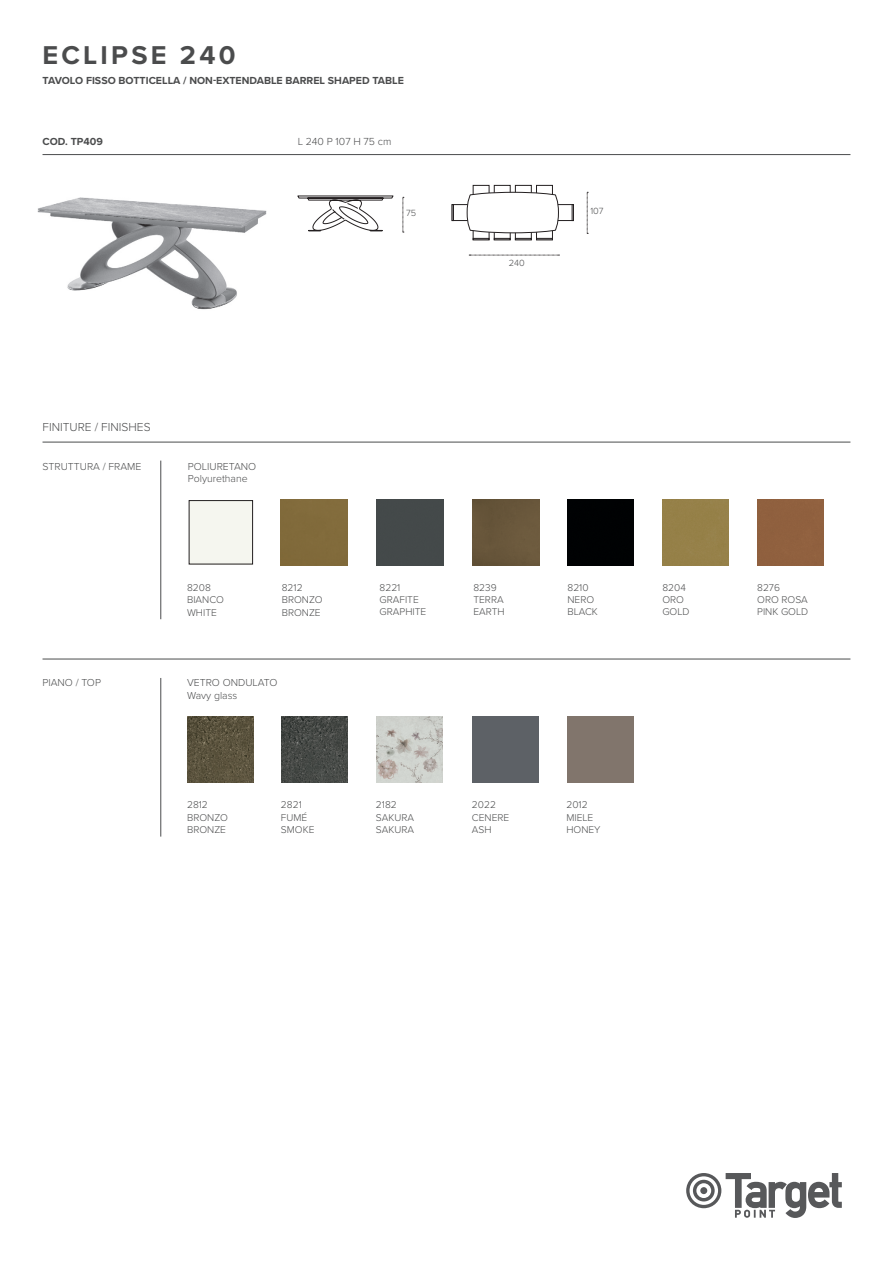
<style>
.page{position:relative;width:893px;height:1263px;background:#fff}
.page>*{position:absolute;margin:0;border:0;box-sizing:border-box;transform-origin:0 0}
.t1{font:700 26.7px "Proxima Nova";letter-spacing:.12em;color:#4b4c4d}
.t2{font:300 12px "Proxima Nova";color:#4b4c4d}
.Cod__top202{font:700 10.65px "Proxima Nova";color:#4b4c4d}
.misure{font:300 10.65px "Proxima Nova";color:#4b4c4d}
.t3{font:300 10.5px "Proxima Nova";color:#4b4c4d}
.nome_materiale{font:300 10.2px "Proxima Nova";color:#4b4c4d}
.numero{font:300 9.3px "Proxima Nova";color:#4b4c4d}
</style>
<div class="page">
<hr style="left:43px;top:154px;width:807px;height:1px;background:#4b4c4d">
<hr style="left:43px;top:442px;width:807px;height:1px;background:#4b4c4d">
<div style="left:189px;top:500px;width:64px;height:64px;border:1px solid #231f20"></div>
<img style="left:188px;top:716px;width:66px;height:67px">
<img style="left:282px;top:716px;width:66px;height:67px">
<img style="left:377px;top:716px;width:66px;height:67px">
<div style="left:473px;top:716px;width:66px;height:67px;background:#5d6166"></div>
<div style="left:281px;top:499px;width:66px;height:66px;background:#816a3b"></div>
<div style="left:377px;top:499px;width:66px;height:66px;background:#44494a"></div>
<div style="left:473px;top:499px;width:66px;height:66px;background:#68563b"></div>
<div style="left:568px;top:499px;width:66px;height:66px;background:#000203"></div>
<div style="left:662px;top:499px;width:67px;height:66px;background:#968148"></div>
<div style="left:757px;top:499px;width:67px;height:66px;background:#90603f"></div>
<hr style="left:43px;top:659px;width:807px;height:1px;background:#4b4c4d">
<hr style="left:161px;top:461px;width:1px;height:158px;background:#4b4c4d">
<hr style="left:161px;top:678px;width:1px;height:158px;background:#4b4c4d">
<img style="left:37px;top:198px;width:230px;height:112px">
<svg style="left:686px;top:1173px;width:156px;height:45px"></svg>
<svg style="left:403px;top:197px;width:1px;height:36px"></svg>
<svg style="left:587px;top:192px;width:1px;height:42px"></svg>
<svg style="left:469px;top:255px;width:90px;height:1px"></svg>
<div style="left:452px;top:204px;width:19px;height:17px;border:1px solid #231f20"></div>
<svg style="left:452px;top:204px;width:2px;height:17px"></svg>
<div style="left:555px;top:204px;width:19px;height:17px;border:1px solid #231f20"></div>
<svg style="left:572px;top:204px;width:2px;height:17px"></svg>
<svg style="left:467px;top:185px;width:92px;height:55px"></svg>
<svg style="left:297px;top:195px;width:97px;height:36px"></svg>
<p class="t1" style="left:43px;top:35px;width:194px">ECLIPSE 240</p>
<p class="Cod__top202" style="left:43px;top:72px;width:363px">TAVOLO FISSO BOTTICELLA / NON-EXTENDABLE BARREL SHAPED TABLE</p>
<p class="Cod__top202" style="left:43px;top:133px;width:62px">COD. TP409</p>
<p class="misure" style="left:298px;top:133px;width:95px">L 240 P 107 H 75 cm</p>
<p class="numero" style="left:406px;top:206px;width:12px">75</p>
<p class="numero" style="left:590px;top:204px;width:15px">107</p>
<p class="numero" style="left:509px;top:256px;width:18px">240</p>
<p class="t2" style="left:43px;top:418px;width:110px">FINITURE / FINISHES</p>
<p class="t3" style="left:43px;top:458px;width:100px">STRUTTURA / FRAME</p>
<p class="t3" style="left:188px;top:458px;width:70px">POLIURETANO</p>
<p class="t3" style="left:188px;top:471px;width:61px">Polyurethane</p>
<p class="nome_materiale" style="left:187px;top:580px;width:25px">8208</p>
<p class="nome_materiale" style="left:187px;top:592px;width:38px">BIANCO</p>
<p class="nome_materiale" style="left:187px;top:605px;width:31px">WHITE</p>
<p class="nome_materiale" style="left:282px;top:580px;width:22px">8212</p>
<p class="nome_materiale" style="left:282px;top:592px;width:42px">BRONZO</p>
<p class="nome_materiale" style="left:282px;top:605px;width:40px">BRONZE</p>
<p class="t3" style="left:42px;top:674px;width:60px">PIANO / TOP</p>
<p class="t3" style="left:187px;top:675px;width:92px">VETRO ONDULATO</p>
<p class="t3" style="left:187px;top:687px;width:52px">Wavy glass</p>
<p class="nome_materiale" style="left:187px;top:797px;width:22px">2812</p>
<p class="nome_materiale" style="left:187px;top:809px;width:42px">BRONZO</p>
<p class="nome_materiale" style="left:187px;top:822px;width:40px">BRONZE</p>
<p class="nome_materiale" style="left:281px;top:797px;width:22px">2821</p>
<p class="nome_materiale" style="left:281px;top:809px;width:28px">FUMÉ</p>
<p class="nome_materiale" style="left:281px;top:822px;width:35px">SMOKE</p>
<p class="nome_materiale" style="left:380px;top:580px;width:22px">8221</p>
<p class="nome_materiale" style="left:380px;top:592px;width:41px">GRAFITE</p>
<p class="nome_materiale" style="left:380px;top:604px;width:48px">GRAPHITE</p>
<p class="nome_materiale" style="left:473px;top:580px;width:25px">8239</p>
<p class="nome_materiale" style="left:473px;top:592px;width:32px">TERRA</p>
<p class="nome_materiale" style="left:473px;top:604px;width:33px">EARTH</p>
<p class="nome_materiale" style="left:376px;top:797px;width:22px">2182</p>
<p class="nome_materiale" style="left:376px;top:809px;width:40px">SAKURA</p>
<p class="nome_materiale" style="left:376px;top:822px;width:40px">SAKURA</p>
<p class="nome_materiale" style="left:472px;top:797px;width:26px">2022</p>
<p class="nome_materiale" style="left:472px;top:809px;width:39px">CENERE</p>
<p class="nome_materiale" style="left:472px;top:822px;width:21px">ASH</p>
<p class="nome_materiale" style="left:567px;top:580px;width:23px">8210</p>
<p class="nome_materiale" style="left:567px;top:592px;width:28px">NERO</p>
<p class="nome_materiale" style="left:567px;top:604px;width:32px">BLACK</p>
<p class="nome_materiale" style="left:566px;top:797px;width:23px">2012</p>
<p class="nome_materiale" style="left:566px;top:809px;width:28px">MIELE</p>
<p class="nome_materiale" style="left:566px;top:822px;width:36px">HONEY</p>
<p class="nome_materiale" style="left:662px;top:580px;width:25px">8204</p>
<p class="nome_materiale" style="left:662px;top:592px;width:23px">ORO</p>
<p class="nome_materiale" style="left:662px;top:604px;width:29px">GOLD</p>
<p class="nome_materiale" style="left:757px;top:580px;width:24px">8276</p>
<p class="nome_materiale" style="left:757px;top:592px;width:52px">ORO ROSA</p>
<p class="nome_materiale" style="left:757px;top:604px;width:53px">PINK GOLD</p>
</div>
